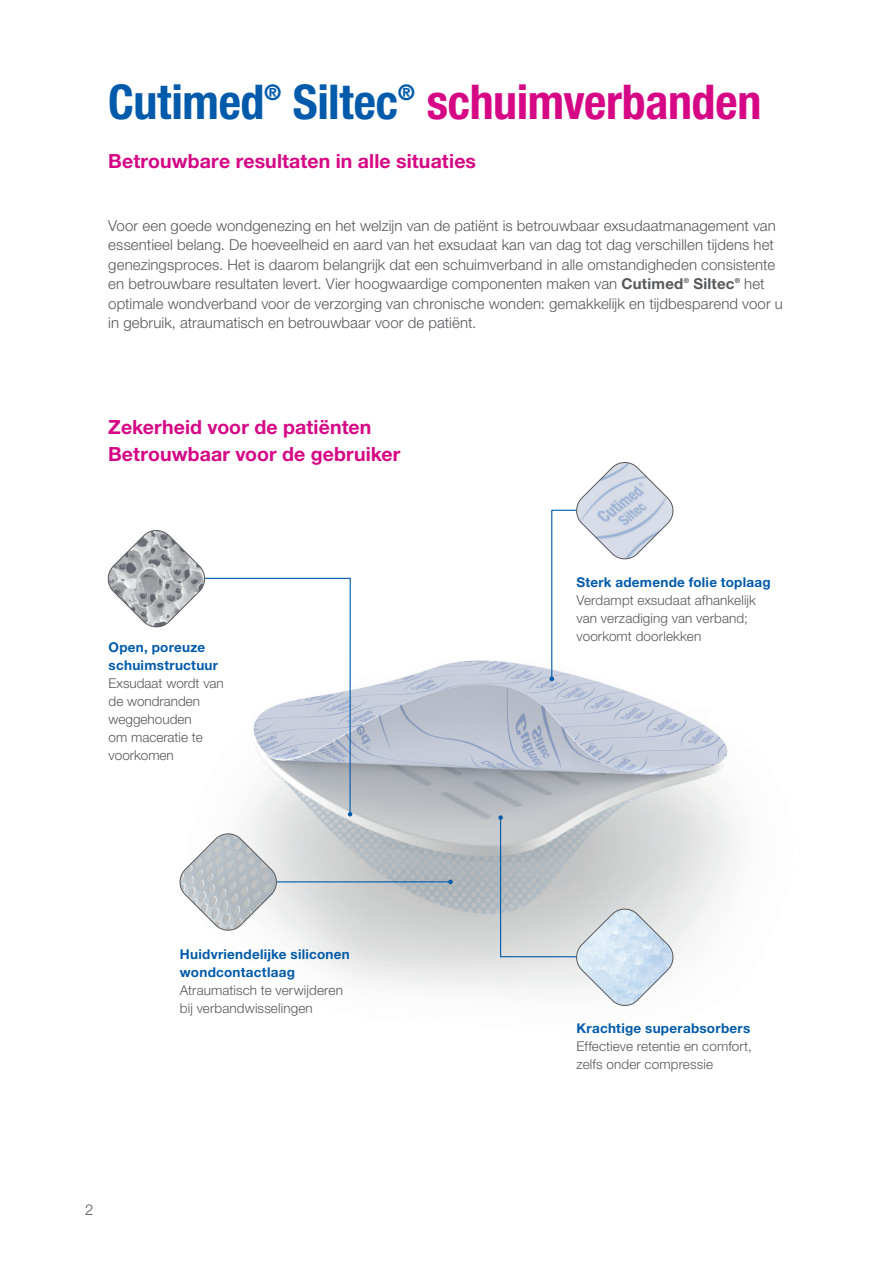
<style>
.page{position:relative;width:893px;height:1263px;background:#fff}
.page>*{position:absolute;margin:0;border:0;box-sizing:border-box;transform-origin:0 0}
.t1{font:700 condensed 48px "Helvetica Neue LT Std";letter-spacing:-.01em;color:#d60785}
.t2{font:700 condensed 48px "Helvetica Neue LT Std";letter-spacing:-.005em;color:#015aaa}
.t3{font:700 condensed 21.6px "Helvetica Neue LT Std";color:#015aaa}
.t4{font:700 19.5px/27.2px "Helvetica Neue LT Std";letter-spacing:.005em;color:#d60785}
.t5{font:300 15px/19.5px "Helvetica Neue LT Std";letter-spacing:.005em;color:#57585a}
.t6{font:700 15px "Helvetica Neue LT Std";letter-spacing:.015em;color:#57585a}
.t7{font:300 13.5px/18px "Helvetica Neue LT Std";letter-spacing:.01em;color:#57585a}
.t8{font:700 13.5px/18px "Helvetica Neue LT Std";letter-spacing:.02em;color:#015aaa}
.t9{font:700 6.75px "Helvetica Neue LT Std";color:#57585a}
.s1{font-weight:700}
</style>
<div class="page">
<img style="left:244px;top:660px;width:496px;height:330px">
<hr style="left:270px;top:881px;width:180px;height:1px;background:#015aaa">
<svg style="left:448px;top:879px;width:5px;height:5px"></svg>
<svg style="left:550px;top:462px;width:125px;height:219px"></svg>
<svg style="left:107px;top:530px;width:245px;height:286px"></svg>
<svg style="left:179px;top:832px;width:99px;height:100px"></svg>
<svg style="left:498px;top:815px;width:177px;height:191px;background:#d1d7da"></svg>
<h1 class="t2" style="left:108px;top:73px;width:158px">Cutimed</h1>
<h2 class="t3" style="left:264px;top:79px;width:19px">®</h2>
<h1 class="t2" style="left:293px;top:73px;width:106px">Siltec</h1>
<h2 class="t3" style="left:398px;top:79px;width:19px">®</h2>
<h1 class="t1" style="left:427px;top:73px;width:336px">schuimverbanden</h1>
<h3 class="t4" style="left:108px;top:147px;width:369px">Betrouwbare resultaten in alle situaties</h3>
<p class="t5" style="left:108px;top:215px;width:669px">Voor een goede wondgenezing en het welzijn van de patiënt is betrouwbaar exsudaatmanagement van essentieel belang. De hoeveelheid en aard van het exsudaat kan van dag tot dag verschillen tijdens het genezingsproces. Het is daarom belangrijk dat een schuimverband in alle omstandigheden consistente en betrouwbare resultaten levert. Vier hoogwaardige componenten maken van <span class="s1">Cutimed</span></p>
<p class="t9" style="left:684px;top:277px;width:7px">®</p>
<p class="t6" style="left:693px;top:275px;width:43px">Siltec</p>
<p class="t9" style="left:735px;top:277px;width:7px">®</p>
<p class="t5" style="left:108px;top:274px;width:676px;text-indent:636px">het optimale wondverband voor de verzorging van chronische wonden: gemakkelijk en tijdbesparend voor u in gebruik, atraumatisch en betrouwbaar voor de patiënt.</p>
<h3 class="t4" style="left:108px;top:413px;width:294px">Zekerheid voor de patiënten<br>Betrouwbaar voor de gebruiker</h3>
<p class="t8" style="left:109px;top:638px;width:111px">Open, poreuze schuimstructuur</p>
<p class="t7" style="left:109px;top:674px;width:117px">Exsudaat wordt van de wondranden weggehouden<br>om maceratie te voorkomen</p>
<p class="t8" style="left:576px;top:573px;width:196px">Sterk ademende folie toplaag</p>
<p class="t7" style="left:576px;top:591px;width:181px">Verdampt exsudaat afhankelijk van verzadiging van verband; voorkomt doorlekken</p>
<p class="t5" style="left:85px;top:1199px;width:10px">2</p>
<p class="t8" style="left:180px;top:944px;width:171px">Huidvriendelijke siliconen wondcontactlaag</p>
<p class="t7" style="left:180px;top:980px;width:165px">Atraumatisch te verwijderen bij verbandwisselingen</p>
<p class="t8" style="left:576px;top:1019px;width:175px">Krachtige superabsorbers</p>
<p class="t7" style="left:576px;top:1037px;width:177px">Effectieve retentie en comfort, zelfs onder compressie</p>
</div>
